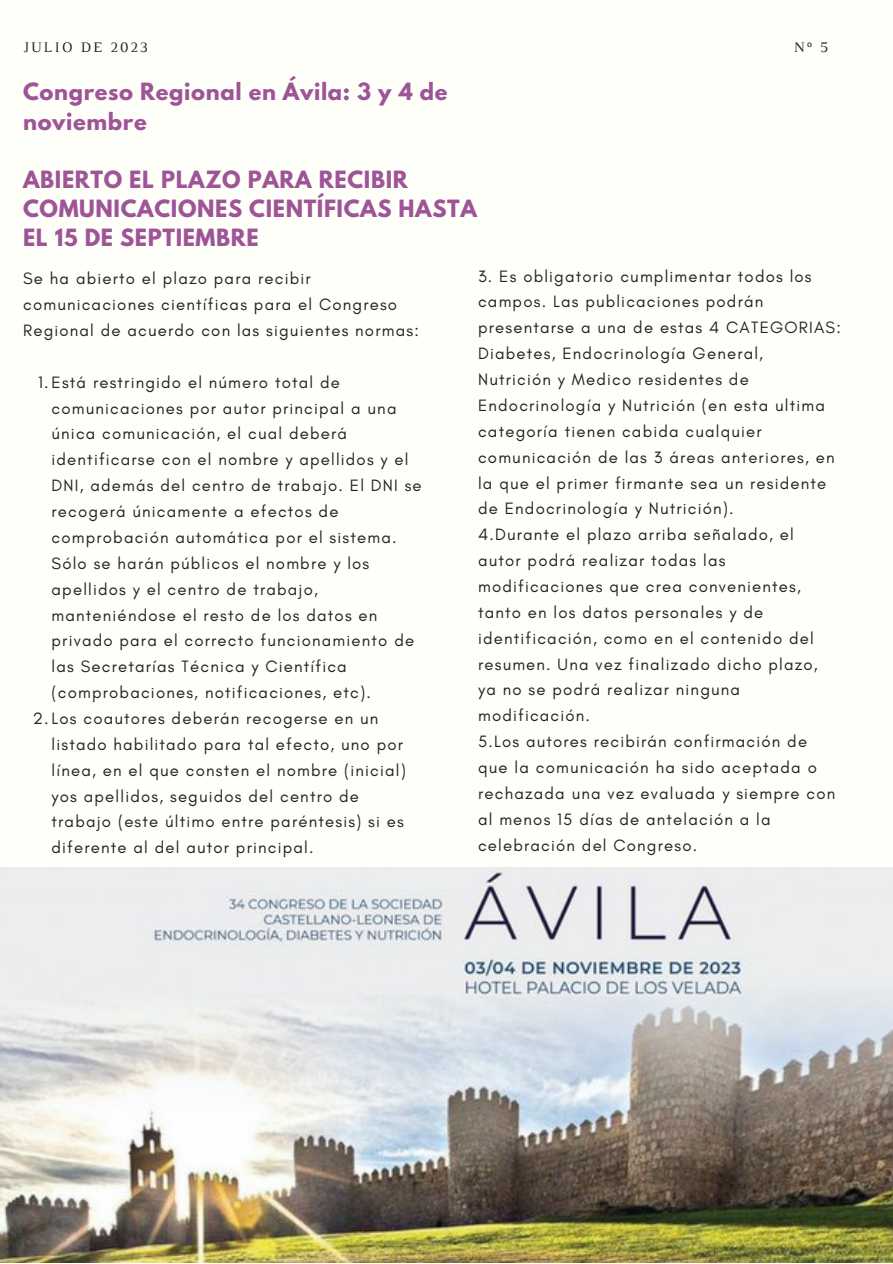
<style>
.page{position:relative;width:893px;height:1264px;background:#fff}
.page>*{position:absolute;margin:0;border:0;box-sizing:border-box;transform-origin:0 0}
.t1{font:700 21px/29.2px "League Spartan";letter-spacing:.03em;color:#9e5497}
.t2{font:16.8px/25.8px "Glacial Indifference";letter-spacing:.07em;color:#222}
.t3{font:14.85px "Luthier";letter-spacing:.14em;color:#222}
</style>
<div class="page">
<div style="left:0;top:0;width:892px;height:1262px;background:#fffff9"></div>
<img style="left:0;top:867px;width:892px;height:395px">
<p class="t3" style="left:23px;top:42px;width:126px">JULIO DE 2023</p>
<p class="t3" style="left:793px;top:42px;width:36px">Nº 5</p>
<p class="t1" style="left:23px;top:80px;width:426px">Congreso Regional en Ávila: 3 y 4 de noviembre</p>
<p class="t1" style="left:23px;top:168px;width:455px">ABIERTO EL PLAZO PARA RECIBIR<br>COMUNICACIONES CIENTÍFICAS HASTA<br>EL 15 DE SEPTIEMBRE</p>
<p class="t2" style="left:23px;top:265px;width:397px">Se ha abierto el plazo para recibir comunicaciones científicas para el Congreso<br>Regional de acuerdo con las siguientes normas:</p>
<p class="t2" style="left:52px;top:369px;width:371px;text-indent:-13px">1.Está restringido el número total de comunicaciones por autor principal a una única comunicación, el cual deberá identificarse con el nombre y apellidos y el DNI, además del centro de trabajo. El DNI se recogerá únicamente a efectos de comprobación automática por el sistema.<br>Sólo se harán públicos el nombre y los apellidos y el centro de trabajo, manteniéndose el resto de los datos en privado para el correcto funcionamiento de las Secretarías Técnica y Científica (comprobaciones, notificaciones, etc).</p>
<p class="t2" style="left:52px;top:705px;width:356px;text-indent:-19px">2.Los coautores deberán recogerse en un listado habilitado para tal efecto, uno por línea, en el que consten el nombre (inicial) yos apellidos, seguidos del centro de trabajo (este último entre paréntesis) si es diferente al del autor principal.</p>
<p class="t2" style="left:478px;top:263px;width:364px">3. Es obligatorio cumplimentar todos los campos. Las publicaciones podrán presentarse a una de estas 4 CATEGORIAS:<br>Diabetes, Endocrinología General,<br>Nutrición y Medico residentes de Endocrinología y Nutrición (en esta ultima categoría tienen cabida cualquier comunicación de las 3 áreas anteriores, en la que el primer firmante sea un residente de Endocrinología y Nutrición).</p>
<p class="t2" style="left:478px;top:521px;width:341px">4.Durante el plazo arriba señalado, el autor podrá realizar todas las modificaciones que crea convenientes, tanto en los datos personales y de identificación, como en el contenido del resumen. Una vez finalizado dicho plazo, ya no se podrá realizar ninguna modificación.</p>
<p class="t2" style="left:478px;top:728px;width:359px">5.Los autores recibirán confirmación de que la comunicación ha sido aceptada o rechazada una vez evaluada y siempre con al menos 15 días de antelación a la celebración del Congreso.</p>
</div>
